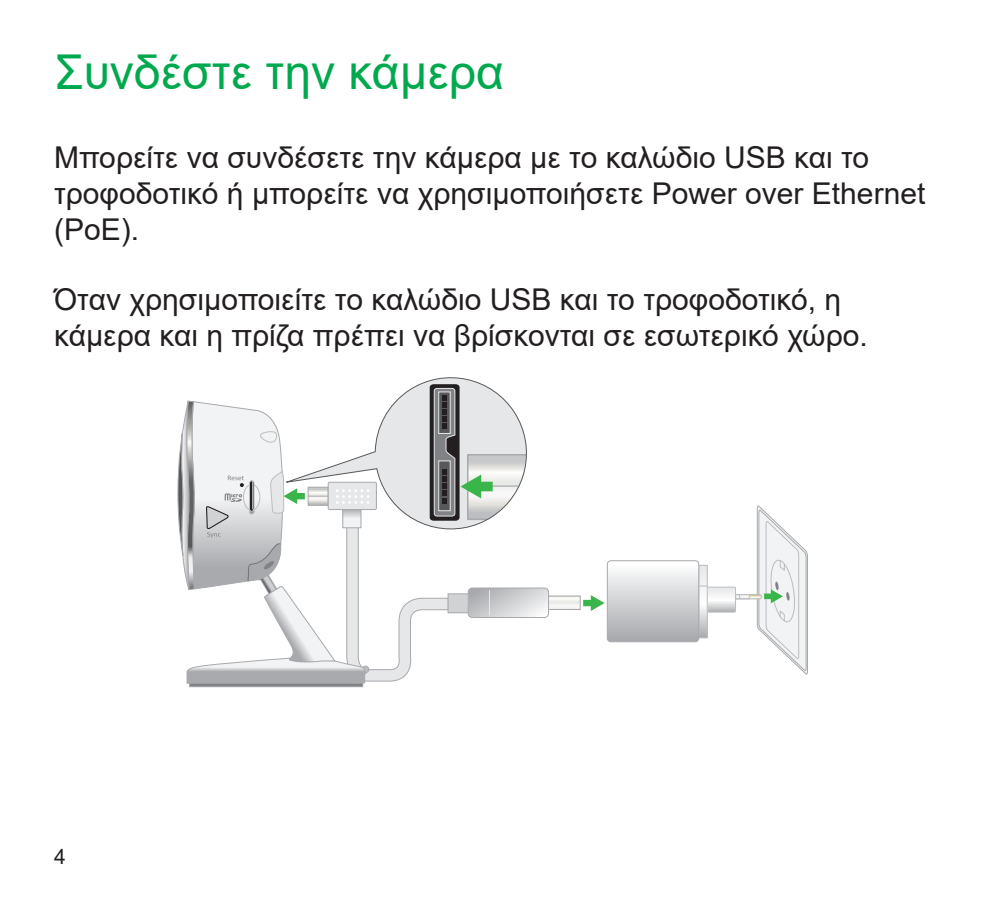
<style>
.page{position:relative;width:987px;height:902px;background:#fff}
.page>*{position:absolute;margin:0;border:0;box-sizing:border-box;transform-origin:0 0}
.h1_head{font:48px "Arial";color:#00a94d}
.p0_body{font:30px/36px "Arial";color:#231f20}
.t1{font:21px "Arial";color:#231f20}
</style>
<div class="page">
<div style="left:548px;top:596px;width:32px;height:13px;background:#f2f3f0"></div>
<div style="left:548px;top:595px;width:32px;height:14px;border:1px solid #a8a9ad"></div>
<div style="left:189px;top:683px;width:174px;height:3px;border:1px solid #a8a9ad"></div>
<svg style="left:412px;top:377px;width:78px;height:11px"></svg>
<svg style="left:177px;top:388px;width:371px;height:295px"></svg>
<svg style="left:756px;top:505px;width:52px;height:170px"></svg>
<div style="left:730px;top:594px;width:31px;height:5px;border:1px solid #bcbdc0;border-radius:2px"></div>
<div style="left:735px;top:594px;width:14px;height:5px;border:1px solid #bcbdc0"></div>
<svg style="left:583px;top:560px;width:157px;height:81px"></svg>
<p class="h1_head" style="left:54px;top:39px;width:451px">Συνδέστε την κάμερα</p>
<p class="p0_body" style="left:54px;top:139px;width:872px">Μπορείτε να συνδέσετε την κάμερα με το καλώδιο USB και το τροφοδοτικό ή μπορείτε να χρησιμοποιήσετε Power over Ethernet (PoE).</p>
<p class="p0_body" style="left:54px;top:281px;width:815px">Όταν χρησιμοποιείτε το καλώδιο USB και το τροφοδοτικό, η κάμερα και η πρίζα πρέπει να βρίσκονται σε εσωτερικό χώρο.</p>
<p class="t1" style="left:54px;top:841px;width:13px">4</p>
</div>
